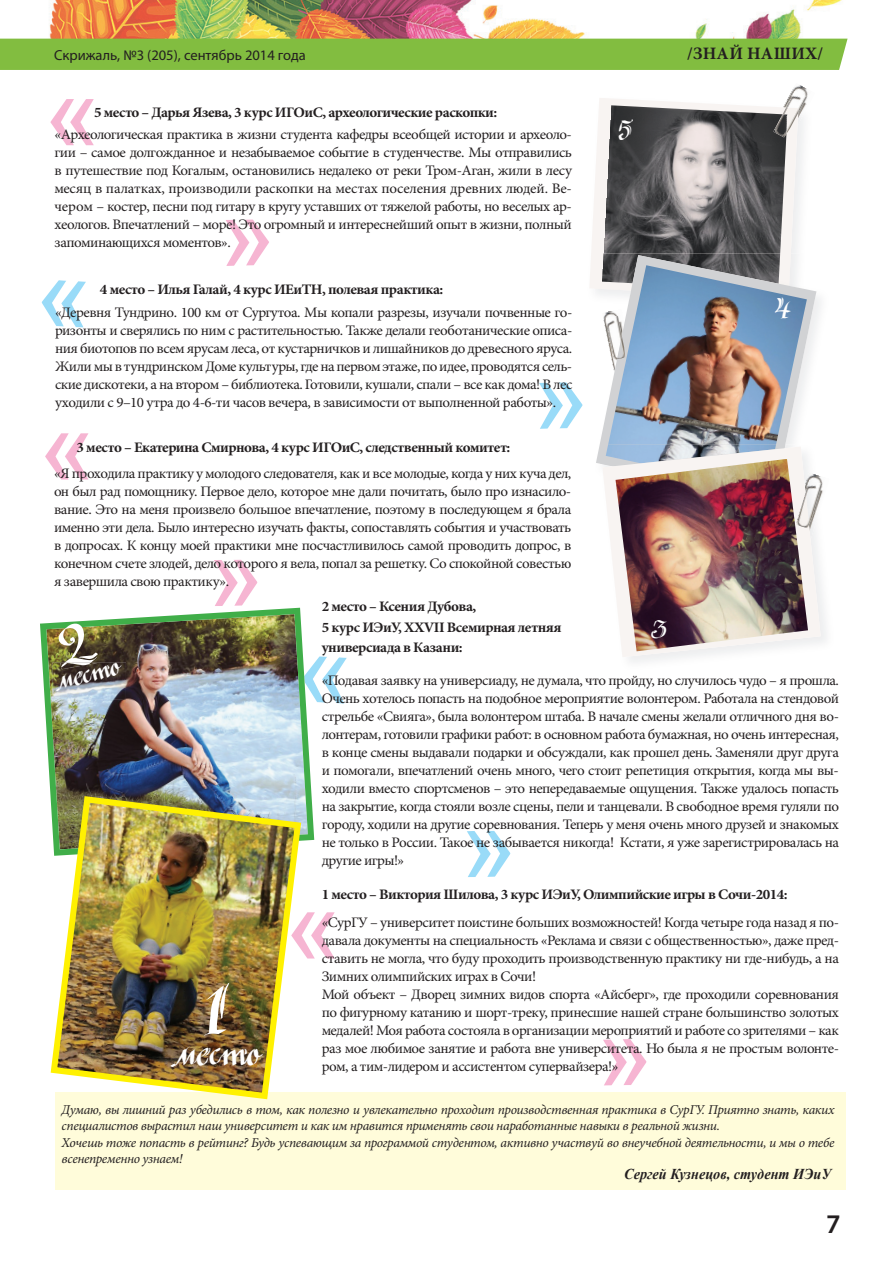
<style>
.page{position:relative;width:893px;height:1263px;background:#fff}
.page>*{position:absolute;margin:0;border:0;box-sizing:border-box;transform-origin:0 0}
.t1{font:103.65px "Arial";color:#f6b5d2}
.t2{font:33.9px "Minusman C";color:#fff}
.t3{font:600 27px "Myriad Pro";color:#231f20}
.t4{font:25.5px "Minusman C";color:#fff}
.t5{font:700 17.4px "Minion Pro";letter-spacing:.01em;color:#231f20}
.t6{font:italic 700 15px "Times New Roman";color:#231f20;scale:.95 1}
.t7{font:14.55px/18px "Minion Pro";letter-spacing:-.035em;color:#231f20;text-align:justify}
.t8{font:700 14.55px/20.4px "Minion Pro";letter-spacing:-.035em;color:#231f20}
.t9{font:14.55px "Myriad Pro";color:#231f20}
.t10{font:italic 13.5px/16.5px "Minion Pro";letter-spacing:-.025em;color:#231f20}
</style>
<div class="page">
<div style="left:55px;top:1093px;width:790px;height:97px;background:#fffcda"></div>
<img style="left:43px;top:0;width:805px;height:39px">
<img style="left:792px;top:85px;width:16px;height:11px">
<div style="left:0;top:39px;width:848px;height:31px;background:#82bd40"></div>
<svg style="left:596px;top:289px;width:220px;height:175px"></svg>
<img style="left:608px;top:289px;width:199px;height:155px">
<img style="left:805px;top:96px;width:2px;height:10px">
<img style="left:606px;top:320px;width:16px;height:40px">
<img style="left:617px;top:336px;width:8px;height:23px">
<img style="left:600px;top:444px;width:216px;height:26px">
<img style="left:606px;top:444px;width:170px;height:2px">
<svg style="left:602px;top:446px;width:219px;height:211px;fill:#f8f4f2"></svg>
<img style="left:615px;top:459px;width:193px;height:192px">
<svg style="left:809px;top:513px;width:4px;height:12px"></svg>
<img style="left:806px;top:480px;width:16px;height:33px">
<img style="left:796px;top:493px;width:13px;height:35px">
<img style="left:40px;top:608px;width:274px;height:233px">
<img style="left:47px;top:793px;width:257px;height:307px">
<img style="left:52px;top:663px;width:74px;height:37px">
<svg style="left:301px;top:655px;width:13px;height:49px"></svg>
<svg style="left:590px;top:91px;width:215px;height:229px"></svg>
<svg style="left:651px;top:620px;width:17px;height:20px"></svg>
<svg style="left:54px;top:620px;width:46px;height:49px;background:#6d723d"></svg>
<svg style="left:204px;top:982px;width:25px;height:54px"></svg>
<p class="t9" style="left:54px;top:46px;width:253px">Скрижаль, №3 (205), сентябрь 2014 года</p>
<p class="t5" style="left:687px;top:42px;width:137px">/ЗНАЙ НАШИХ/</p>
<h1 class="t1" style="left:44px;top:45px;width:59px">«</h1>
<p class="t8" style="left:94px;top:102px;width:405px">5 место – Дарья Язева, 3 курс ИГОиС, археологические раскопки:</p>
<p class="t7" style="left:55px;top:125px;width:519px">«Археологическая практика в жизни студента кафедры всеобщей истории и археоло&shy;гии – самое долгожданное и незабываемое событие в студенчестве. Мы отправились в путешествие под Когалым, остановились недалеко от реки Тром-Аган, жили в лесу месяц в палатках, производили раскопки на местах поселения древних людей. Ве&shy;чером – костер, песни под гитару в кругу уставших от тяжелой работы, но веселых ар&shy;хеологов. Впечатлений – море! Это огромный и интереснейший опыт в жизни, полный запоминающихся моментов».</p>
<p class="t8" style="left:100px;top:279px;width:345px">4 место – Илья Галай, 4 курс ИЕиТН, полевая практика:</p>
<p class="t7" style="left:55px;top:303px;width:519px">«Деревня Тундрино. 100 км от Сургутоа. Мы копали разрезы, изучали почвенные го&shy;ризонты и сверялись по ним с растительностью. Также делали геоботанические описа&shy;ния биотопов по всем ярусам леса, от кустарничков и лишайников до древесного яруса.<br>Жили мы в тундринском Доме культуры, где на первом этаже, по идее, проводятся сель&shy;ские дискотеки, а на втором – библиотека. Готовили, кушали, спали – все как дома! В лес уходили с 9–10 утра до 4-6-ти часов вечера, в зависимости от выполненной работы».</p>
<h1 class="t1" style="left:38px;top:379px;width:59px">«</h1>
<p class="t8" style="left:77px;top:437px;width:435px">3 место – Екатерина Смирнова, 4 курс ИГОиС, следственный комитет:</p>
<p class="t7" style="left:54px;top:464px;width:519px">«Я проходила практику у молодого следователя, как и все молодые, когда у них куча дел, он был рад помощнику. Первое дело, которое мне дали почитать, было про изнасило&shy;вание. Это на меня произвело большое впечатление, поэтому в последующем я брала именно эти дела. Было интересно изучать факты, сопоставлять события и участвовать в допросах. К концу моей практики мне посчастливилось самой проводить допрос, в конечном счете злодей, дело которого я вела, попал за решетку. Со спокойной совестью я завершила свою практику».</p>
<h3 class="t4" style="left:56px;top:665px;width:65px;rotate:-13deg">место</h3>
<h2 class="t2" style="left:178px;top:1032px;width:86px;rotate:1deg">место</h2>
<p class="t8" style="left:322px;top:596px;width:241px">2 место – Ксения Дубова,<br>5 курс ИЭиУ, XXVII Всемирная летняя универсиада в Казани:</p>
<p class="t7" style="left:322px;top:671px;width:519px">«Подавая заявку на универсиаду, не думала, что пройду, но случилось чудо – я прошла.<br>Очень хотелось попасть на подобное мероприятие волонтером. Работала на стендовой стрельбе «Свияга», была волонтером штаба. В начале смены желали отличного дня во&shy;лонтерам, готовили графики работ: в основном работа бумажная, но очень интересная, в конце смены выдавали подарки и обсуждали, как прошел день. Заменяли друг друга и помогали, впечатлений очень много, чего стоит репетиция открытия, когда мы вы&shy;ходили вместо спортсменов – это непередаваемые ощущения. Также удалось попасть на закрытие, когда стояли возле сцены, пели и танцевали. В свободное время гуляли по городу, ходили на другие соревнования. Теперь у меня очень много друзей и знакомых не только в России. Такое не забывается никогда! Кстати, я уже зарегистрировалась на другие игры!»</p>
<p class="t8" style="left:322px;top:884px;width:467px">1 место – Виктория Шилова, 3 курс ИЭиУ, Олимпийские игры в Сочи-2014:</p>
<h1 class="t1" style="left:284px;top:858px;width:59px">«</h1>
<p class="t7" style="left:322px;top:913px;width:519px;text-align:left">«СурГУ – университет поистине больших возможностей! Когда четыре года назад я по&shy;давала документы на специальность «Реклама и связи с общественностью», даже пред&shy;ставить не могла, что буду проходить производственную практику ни где-нибудь, а на Зимних олимпийских играх в Сочи!<br>Мой объект – Дворец зимних видов спорта «Айсберг», где проходили соревнования по фигурному катанию и шорт-треку, принесшие нашей стране большинство золотых медалей! Моя работа состояла в организации мероприятий и работе со зрителями – как раз мое любимое занятие и работа вне университета. Но была я не простым волонте&shy;ром, а тим-лидером и ассистентом супервайзера!»</p>
<p class="t10" style="left:62px;top:1101px;width:774px">Думаю, вы лишний раз убедились в том, как полезно и увлекательно проходит производственная практика в СурГУ. Приятно знать, каких специалистов вырастил наш университет и как им нравится применять свои наработанные навыки в реальной жизни.<br>Хочешь тоже попасть в рейтинг? Будь успевающим за программой студентом, активно участвуй во внеучебной деятельности, и мы о тебе всенепременно узнаем!</p>
<p class="t6" style="left:624px;top:1163px;width:220px">Сергей Кузнецов, студент ИЭиУ</p>
<h3 class="t3" style="left:826px;top:1206px;width:16px">7</h3>
</div>
